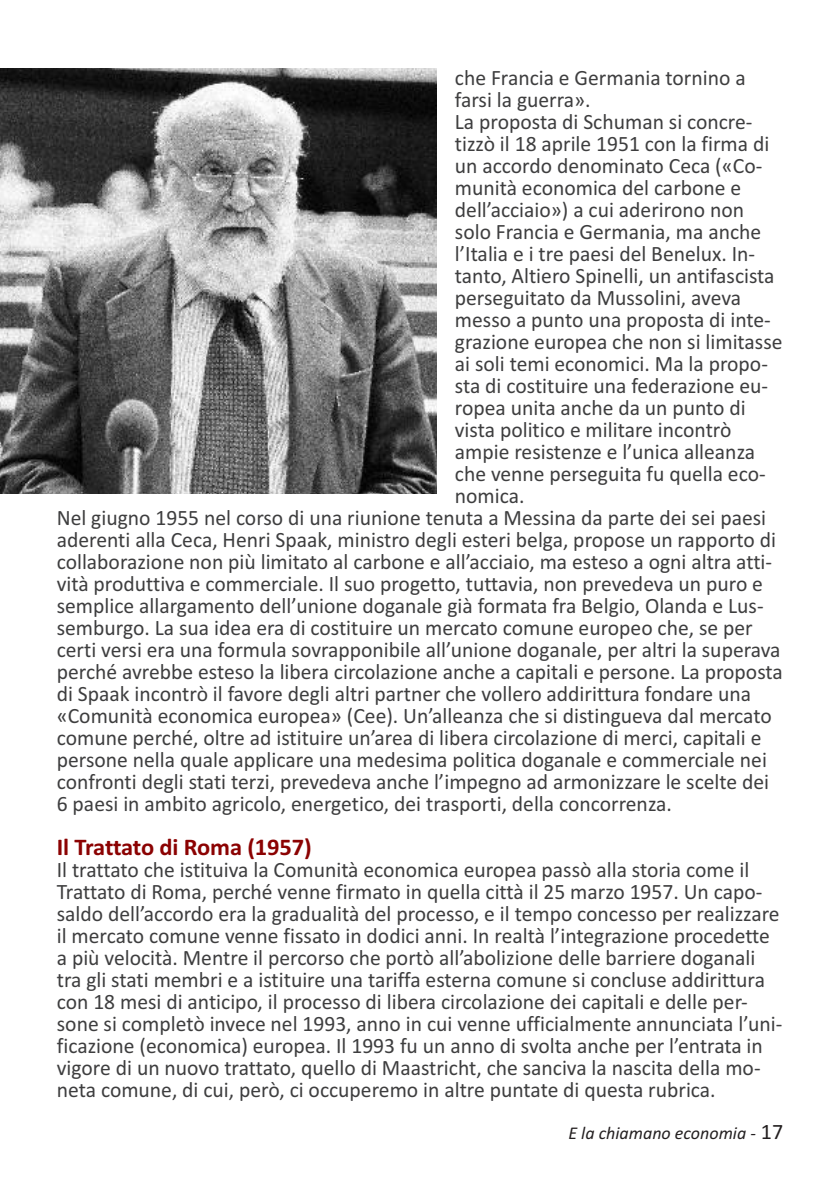
<style>
.page{position:relative;width:840px;height:1191px;background:#fff}
.page>*{position:absolute;margin:0;border:0;box-sizing:border-box;transform-origin:0 0}
.t1{font:700 24px "Calibri";letter-spacing:-.015em;color:#8b0202}
.t2{font:22px/22px "Calibri";color:#3e3e3f}
.t3{font:italic 18px "Calibri";color:#231f20}
.s1{font-style:normal;font-size:22px}
</style>
<div class="page">
<img style="left:0;top:68px;width:436px;height:425px">
<p class="t2" style="left:454px;top:66px;width:292px">che Francia e Germania tornino a</p>
<p class="t2" style="left:454px;top:88px;width:137px">farsi la guerra».</p>
<p class="t2" style="left:454px;top:110px;width:299px">La proposta di schuman si concre-</p>
<p class="t2" style="left:454px;top:132px;width:316px">tizzò il 18 aprile 1951 con la firma di</p>
<p class="t2" style="left:454px;top:154px;width:309px">un accordo denominato Ceca («Co-</p>
<p class="t2" style="left:454px;top:176px;width:288px">munità economica del carbone e</p>
<p class="t2" style="left:454px;top:198px;width:290px">dell’acciaio») a cui aderirono non</p>
<p class="t2" style="left:454px;top:220px;width:308px">solo Francia e Germania, ma anche</p>
<p class="t2" style="left:454px;top:242px;width:301px">l’italia e i tre paesi del Benelux. in-</p>
<p class="t2" style="left:454px;top:264px;width:321px">tanto, Altiero spinelli, un antifascista</p>
<p class="t2" style="left:454px;top:286px;width:287px">perseguitato da Mussolini, aveva</p>
<p class="t2" style="left:454px;top:308px;width:317px">messo a punto una proposta di inte-</p>
<p class="t2" style="left:454px;top:330px;width:329px">grazione europea che non si limitasse</p>
<p class="t2" style="left:454px;top:352px;width:314px">ai soli temi economici. Ma la propo-</p>
<p class="t2" style="left:454px;top:374px;width:314px">sta di costituire una federazione eu-</p>
<p class="t2" style="left:454px;top:396px;width:292px">ropea unita anche da un punto di</p>
<p class="t2" style="left:454px;top:418px;width:278px">vista politico e militare incontrò</p>
<p class="t2" style="left:454px;top:440px;width:301px">ampie resistenze e l’unica alleanza</p>
<p class="t2" style="left:454px;top:462px;width:312px">che venne perseguita fu quella eco-</p>
<p class="t2" style="left:454px;top:484px;width:71px">nomica.</p>
<p class="t2" style="left:57px;top:506px;width:710px">nel giugno 1955 nel corso di una riunione tenuta a Messina da parte dei sei paesi</p>
<p class="t2" style="left:57px;top:528px;width:720px">aderenti alla Ceca, Henri spaak, ministro degli esteri belga, propose un rapporto di</p>
<p class="t2" style="left:57px;top:550px;width:716px">collaborazione non più limitato al carbone e all’acciaio, ma esteso a ogni altra atti-</p>
<p class="t2" style="left:57px;top:572px;width:707px">vità produttiva e commerciale. il suo progetto, tuttavia, non prevedeva un puro e</p>
<p class="t2" style="left:57px;top:594px;width:708px">semplice allargamento dell’unione doganale già formata fra Belgio, olanda e Lus-</p>
<p class="t2" style="left:57px;top:616px;width:697px">semburgo. La sua idea era di costituire un mercato comune europeo che, se per</p>
<p class="t2" style="left:57px;top:638px;width:725px">certi versi era una formula sovrapponibile all’unione doganale, per altri la superava</p>
<p class="t2" style="left:57px;top:660px;width:727px">perché avrebbe esteso la libera circolazione anche a capitali e persone. La proposta</p>
<p class="t2" style="left:57px;top:682px;width:695px">di spaak incontrò il favore degli altri partner che vollero addirittura fondare una</p>
<p class="t2" style="left:57px;top:704px;width:716px">«Comunità economica europea» (Cee). un’alleanza che si distingueva dal mercato</p>
<p class="t2" style="left:57px;top:726px;width:705px">comune perché, oltre ad istituire un’area di libera circolazione di merci, capitali e</p>
<p class="t2" style="left:57px;top:748px;width:711px">persone nella quale applicare una medesima politica doganale e commerciale nei</p>
<p class="t2" style="left:57px;top:770px;width:713px">confronti degli stati terzi, prevedeva anche l’impegno ad armonizzare le scelte dei</p>
<p class="t2" style="left:57px;top:792px;width:616px">6 paesi in ambito agricolo, energetico, dei trasporti, della concorrenza.</p>
<p class="t1" style="left:57px;top:832px;width:256px">Il Trattato di Roma (1957)</p>
<p class="t2" style="left:57px;top:858px;width:726px">il trattato che istituiva la Comunità economica europea passò alla storia come il Trattato di roma, perché venne firmato in quella città il 25 marzo 1957. un capo&shy;saldo dell’accordo era la gradualità del processo, e il tempo concesso per realizzare il mercato comune venne fissato in dodici anni. in realtà l’integrazione procedette a più velocità. Mentre il percorso che portò all’abolizione delle barriere doganali tra gli stati membri e a istituire una tariffa esterna comune si concluse addirittura con 18 mesi di anticipo, il processo di libera circolazione dei capitali e delle per&shy;sone si completò invece nel 1993, anno in cui venne ufficialmente annunciata l’uni&shy;ficazione (economica) europea. il 1993 fu un anno di svolta anche per l’entrata in vigore di un nuovo trattato, quello di Maastricht, che sanciva la nascita della mo&shy;neta comune, di cui, però, ci occuperemo in altre puntate di questa rubrica.</p>
<p class="t3" style="left:568px;top:1122px;width:216px">E la chiamano economia - <span class="s1">17</span></p>
</div>
